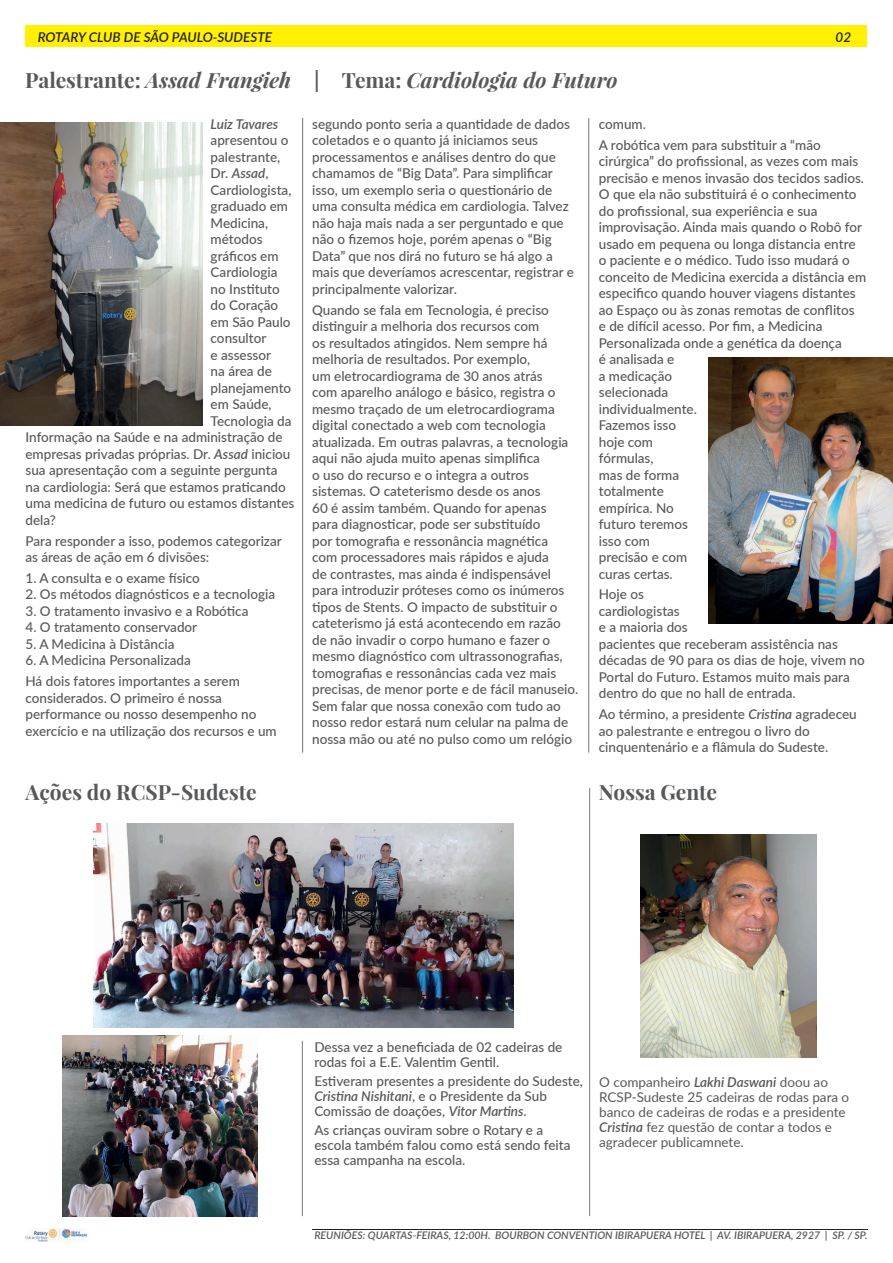
<style>
.page{position:relative;width:893px;height:1263px;background:#fff}
.page>*{position:absolute;margin:0;border:0;box-sizing:border-box;transform-origin:0 0}
.t1{font:italic 700 21px "Playfair Display";color:#57585a}
.t2{font:700 21px "Playfair Display";color:#57585a}
.t3{font:500 13.5px/16.5px "Lato";color:#57585a}
.t4{font:13.5px/15px "Lato";color:#57585a}
.t5{font:italic 600 13.5px "Lato";color:#231f20}
.t6{font:italic 600 13.5px "Lato";color:#57585a}
.t7{font:italic 600 10.5px "Lato";color:#57585a}
.s1{font-style:normal}
.s2{font-weight:600;font-style:italic}
.s3{font-weight:500;font-style:normal}
</style>
<div class="page">
<div style="left:26px;top:26px;width:841px;height:21px;background:#fff101"></div>
<hr style="left:312px;top:1229px;width:555px;height:1px;background:#241e1b">
<img style="left:26px;top:1228px;width:60px;height:13px">
<hr style="left:302px;top:118px;width:1px;height:635px;background:#75787c">
<hr style="left:302px;top:1041px;width:1px;height:175px;background:#75787c">
<hr style="left:588px;top:118px;width:1px;height:635px;background:#75787c">
<hr style="left:589px;top:788px;width:1px;height:428px;background:#75787c">
<img style="left:0;top:122px;width:202px;height:304px">
<img style="left:708px;top:357px;width:185px;height:266px">
<img style="left:63px;top:1035px;width:194px;height:181px">
<img style="left:93px;top:823px;width:420px;height:204px">
<img style="left:640px;top:834px;width:177px;height:223px">
<p class="t5" style="left:38px;top:27px;width:236px">ROTARY CLUB DE SÃO PAULO-SUDESTE</p>
<p class="t5" style="left:836px;top:27px;width:17px">02</p>
<h1 class="t1" style="left:25px;top:65px;width:594px"><span class="s1">Palestrante:</span> Assad Frangieh | <span class="s1">Tema:</span> Cardiologia do Futuro</h1>
<p class="t3" style="left:599px;top:113px;width:223px;line-height:20.7px">comum.<br>A robótica vem para substituir a “mão</p>
<p class="t3" style="left:599px;top:152px;width:269px">cirúrgica” do profissional, as vezes com mais precisão e menos invasão dos tecidos sadios.<br>O que ela não substituirá é o conhecimento do profissional, sua experiência e sua improvisação. Ainda mais quando o Robô for usado em pequena ou longa distancia entre o paciente e o médico. Tudo isso mudará o conceito de Medicina exercida a distância em especifico quando houver viagens distantes ao Espaço ou às zonas remotas de conflitos<br>e de difícil acesso. Por fim, a Medicina<br>Personalizada onde a genética da doença<br>é analisada e<br>a medicação<br>selecionada<br>individualmente.<br>Fazemos isso<br>hoje com<br>fórmulas,<br>mas de forma<br>totalmente<br>empírica. No<br>futuro teremos<br>isso com<br>precisão e com<br>curas certas.</p>
<p class="t3" style="left:599px;top:586px;width:267px">Hoje os<br>cardiologistas<br>e a maioria dos<br>pacientes que receberam assistência nas décadas de 90 para os dias de hoje, vivem no<br>Portal do Futuro. Estamos muito mais para dentro do que no hall de entrada.</p>
<p class="t3" style="left:599px;top:705px;width:259px">Ao término, a presidente <span class="s2">Cristina</span> agradeceu ao palestrante e entregou o livro do cinquentenário e a flâmula do Sudeste.</p>
<p class="t3" style="left:312px;top:115px;width:263px">segundo ponto seria a quantidade de dados coletados e o quanto já iniciamos seus processamentos e análises dentro do que chamamos de “Big Data”. Para simplificar isso, um exemplo seria o questionário de uma consulta médica em cardiologia. Talvez não haja mais nada a ser perguntado e que não o fizemos hoje, porém apenas o “Big Data” que nos dirá no futuro se há algo a mais que deveríamos acrescentar, registrar e principalmente valorizar.</p>
<p class="t3" style="left:312px;top:301px;width:268px">Quando se fala em Tecnologia, é preciso distinguir a melhoria dos recursos com<br>os resultados atingidos. Nem sempre há melhoria de resultados. Por exemplo,<br>um eletrocardiograma de 30 anos atrás<br>com aparelho análogo e básico, registra o mesmo traçado de um eletrocardiograma digital conectado a web com tecnologia atualizada. Em outras palavras, a tecnologia aqui não ajuda muito apenas simplifica<br>o uso do recurso e o integra a outros sistemas. O cateterismo desde os anos<br>60 é assim também. Quando for apenas<br>para diagnosticar, pode ser substituído<br>por tomografia e ressonância magnética<br>com processadores mais rápidos e ajuda<br>de contrastes, mas ainda é indispensável para introduzir próteses como os inúmeros tipos de Stents. O impacto de substituir o cateterismo já está acontecendo em razão de não invadir o corpo humano e fazer o mesmo diagnóstico com ultrassonografias, tomografias e ressonâncias cada vez mais precisas, de menor porte e de fácil manuseio.<br>Sem falar que nossa conexão com tudo ao nosso redor estará num celular na palma de nossa mão ou até no pulso como um relógio</p>
<p class="t6" style="left:211px;top:114px;width:69px">Luiz Tavares</p>
<p class="t3" style="left:211px;top:132px;width:79px">apresentou o</p>
<p class="t3" style="left:211px;top:148px;width:71px">palestrante,</p>
<p class="t6" style="left:211px;top:164px;width:59px"><span class="s3">Dr.</span> Assad<span class="s3">,</span></p>
<p class="t3" style="left:211px;top:181px;width:82px">Cardiologista,</p>
<p class="t3" style="left:211px;top:198px;width:79px">graduado em</p>
<p class="t3" style="left:211px;top:214px;width:59px">Medicina,</p>
<p class="t3" style="left:211px;top:231px;width:53px">métodos</p>
<p class="t3" style="left:211px;top:247px;width:69px">gráficos em</p>
<p class="t3" style="left:211px;top:264px;width:68px">Cardiologia</p>
<p class="t3" style="left:211px;top:280px;width:71px">no Instituto</p>
<p class="t3" style="left:211px;top:297px;width:69px">do Coração</p>
<p class="t3" style="left:211px;top:313px;width:81px">em São Paulo</p>
<p class="t3" style="left:211px;top:330px;width:57px">consultor</p>
<p class="t3" style="left:211px;top:346px;width:62px">e assessor</p>
<p class="t3" style="left:211px;top:363px;width:63px">na área de</p>
<p class="t3" style="left:211px;top:379px;width:82px">planejamento</p>
<p class="t3" style="left:211px;top:396px;width:63px">em Saúde,</p>
<p class="t3" style="left:211px;top:412px;width:82px">Tecnologia da</p>
<p class="t3" style="left:26px;top:429px;width:259px">Informação na Saúde e na administração de</p>
<p class="t3" style="left:26px;top:445px;width:266px">empresas privadas próprias. Dr. <span class="s2">Assad</span> iniciou</p>
<p class="t3" style="left:26px;top:462px;width:253px">sua apresentação com a seguinte pergunta</p>
<p class="t3" style="left:26px;top:478px;width:262px">na cardiologia: Será que estamos praticando</p>
<p class="t3" style="left:26px;top:495px;width:270px">uma medicina de futuro ou estamos distantes</p>
<p class="t3" style="left:26px;top:511px;width:32px">dela?</p>
<p class="t3" style="left:26px;top:532px;width:258px">Para responder a isso, podemos categorizar as áreas de ação em 6 divisões:</p>
<p class="t3" style="left:26px;top:569px;width:176px">1. A consulta e o exame físico</p>
<p class="t3" style="left:26px;top:586px;width:251px">2. Os métodos diagnósticos e a tecnologia</p>
<p class="t3" style="left:26px;top:602px;width:224px">3. O tratamento invasivo e a Robótica</p>
<p class="t3" style="left:26px;top:619px;width:173px">4. O tratamento conservador</p>
<p class="t3" style="left:26px;top:635px;width:151px">5. A Medicina à Distância</p>
<p class="t3" style="left:26px;top:649px;width:216px;line-height:20.7px">6. A Medicina Personalizada<br>Há dois fatores importantes a serem</p>
<p class="t3" style="left:26px;top:689px;width:253px">considerados. O primeiro é nossa performance ou nosso desempenho no exercício e na utilização dos recursos e um</p>
<h1 class="t2" style="left:26px;top:778px;width:233px">Ações do RCSP-Sudeste</h1>
<h1 class="t2" style="left:599px;top:778px;width:120px">Nossa Gente</h1>
<p class="t3" style="left:314px;top:1039px;width:249px;line-height:15px">Dessa vez a beneficiada de 02 cadeiras de rodas foi a E.E. Valentim Gentil.</p>
<p class="t3" style="left:314px;top:1073px;width:270px;line-height:15px">Estiveram presentes a presidente do Sudeste,<br><span class="s2">Cristina Nishitani</span>, e o Presidente da Sub<br>Comissão de doações, <span class="s2">Vitor Martins</span>.</p>
<p class="t3" style="left:314px;top:1122px;width:257px;line-height:15px">As crianças ouviram sobre o Rotary e a escola também falou como está sendo feita essa campanha na escola.</p>
<p class="t4" style="left:599px;top:1074px;width:252px">O companheiro <span class="s2">Lakhi Daswani</span> doou ao RCSP-Sudeste 25 cadeiras de rodas para o banco de cadeiras de rodas e a presidente <span class="s2">Cristina</span> fez questão de contar a todos e agradecer publicamnete.</p>
<p class="t7" style="left:314px;top:1227px;width:554px">REUNIÕES: QUARTAS-FEIRAS, 12:00H. BOURBON CONVENTION IBIRAPUERA HOTEL | AV. IBIRAPUERA, 2927 | SP. / SP.</p>
</div>
